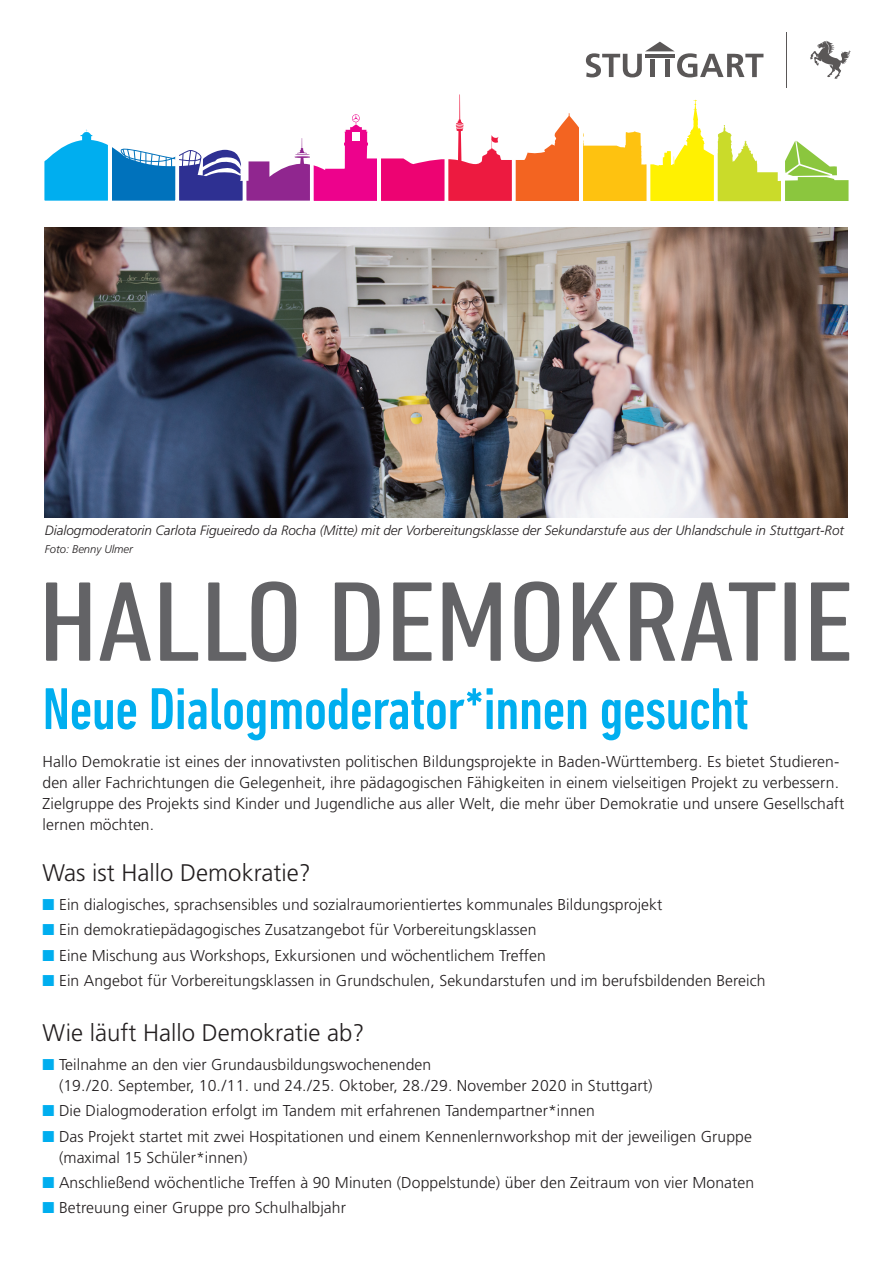
<style>
.page{position:relative;width:893px;height:1263px;background:#fff}
.page>*{position:absolute;margin:0;border:0;box-sizing:border-box;transform-origin:0 0}
.t1{font:condensed 115.2px "DIN Next LT Pro";letter-spacing:-.01em;color:#636366;scale:1.2 1}
.t2{font:500 condensed 60px "DIN Next LT Pro";letter-spacing:-.01em;color:#00aeef}
.t3{font:300 24px "Frutiger LT Com";color:#231f20}
.t4{font:300 15.75px/21px "Frutiger LT Com";letter-spacing:.005em;color:#231f20}
.t5{font:italic 300 13.5px "Frutiger LT Com";letter-spacing:-.005em;color:#231f20}
.t6{font:italic 300 11.25px "Frutiger LT Com";letter-spacing:-.005em;color:#231f20}
.s1{color:#00aeef}
</style>
<div class="page">
<div style="left:44px;top:56px;width:64px;height:145px;background:#00aeef"></div>
<div style="left:43px;top:54px;width:67px;height:149px;border:2px solid #fff"></div>
<div style="left:112px;top:83px;width:63px;height:118px;background:#0072bc"></div>
<div style="left:110px;top:81px;width:67px;height:122px;border:2px solid #fff"></div>
<div style="left:179px;top:94px;width:64px;height:107px;background:#2e3092"></div>
<div style="left:177px;top:93px;width:68px;height:110px;border:2px solid #fff"></div>
<div style="left:246px;top:137px;width:64px;height:64px;background:#90268f"></div>
<div style="left:245px;top:135px;width:67px;height:68px;border:2px solid #fff"></div>
<div style="left:314px;top:106px;width:63px;height:95px;background:#ed028c"></div>
<div style="left:312px;top:104px;width:67px;height:99px;border:2px solid #fff"></div>
<div style="left:381px;top:137px;width:63px;height:64px;background:#ed0372"></div>
<div style="left:379px;top:135px;width:67px;height:68px;border:2px solid #fff"></div>
<div style="left:448px;top:94px;width:64px;height:107px;background:#ed1a40"></div>
<div style="left:446px;top:93px;width:68px;height:110px;border:2px solid #fff"></div>
<div style="left:516px;top:106px;width:63px;height:95px;background:#f36421"></div>
<div style="left:583px;top:120px;width:63px;height:81px;background:#fec210"></div>
<div style="left:650px;top:84px;width:64px;height:117px;background:#fff101"></div>
<div style="left:648px;top:82px;width:68px;height:121px;border:2px solid #fff"></div>
<div style="left:718px;top:95px;width:63px;height:106px;background:#cadb2a"></div>
<div style="left:716px;top:93px;width:67px;height:110px;border:2px solid #fff"></div>
<div style="left:785px;top:84px;width:63px;height:117px;background:#8bc63e"></div>
<svg style="left:43px;top:53px;width:806px;height:128px;fill:#fff"></svg>
<svg style="left:750px;top:152px;width:5px;height:9px"></svg>
<svg style="left:352px;top:115px;width:7px;height:7px"></svg>
<svg style="left:122px;top:150px;width:78px;height:16px"></svg>
<svg style="left:352px;top:132px;width:8px;height:9px"></svg>
<svg style="left:586px;top:42px;width:177px;height:35px"></svg>
<svg style="left:810px;top:40px;width:40px;height:39px"></svg>
<hr style="left:786px;top:32px;width:1px;height:56px;background:#231f20">
<img style="left:45px;top:228px;width:803px;height:289px">
<p class="t5" style="left:45px;top:525px;width:800px">Dialogmoderatorin Carlota Figueiredo da Rocha (Mitte) mit der Vorbereitungsklasse der Sekundarstufe aus der Uhlandschule in Stuttgart-Rot</p>
<p class="t6" style="left:45px;top:545px;width:89px">Foto: Benny Ulmer</p>
<p class="t1" style="left:38px;top:554px;width:681px">HALLO DEMOKRATIE</p>
<p class="t2" style="left:43px;top:686px;width:708px">Neue Dialogmoderator*innen gesucht</p>
<p class="t4" style="left:43px;top:752px;width:803px">Hallo Demokratie ist eines der innovativsten politischen Bildungsprojekte in Baden-Württemberg. Es bietet Studieren&shy;den aller Fachrichtungen die Gelegenheit, ihre pädagogischen Fähigkeiten in einem vielseitigen Projekt zu verbessern.<br>Zielgruppe des Projekts sind Kinder und Jugendliche aus aller Welt, die mehr über Demokratie und unsere Gesellschaft lernen möchten.</p>
<p class="t3" style="left:43px;top:862px;width:270px">Was ist Hallo Demokratie?</p>
<p class="t4" style="left:43px;top:895px;width:621px"><span class="s1">■</span> Ein dialogisches, sprachsensibles und sozialraumorientiertes kommunales Bildungsprojekt</p>
<p class="t4" style="left:43px;top:921px;width:495px"><span class="s1">■</span> Ein demokratiepädagogisches Zusatzangebot für Vorbereitungsklassen</p>
<p class="t4" style="left:43px;top:946px;width:505px"><span class="s1">■</span> Eine Mischung aus Workshops, Exkursionen und wöchentlichem Treffen</p>
<p class="t4" style="left:43px;top:971px;width:724px"><span class="s1">■</span> Ein Angebot für Vorbereitungsklassen in Grundschulen, Sekundarstufen und im berufsbildenden Bereich</p>
<p class="t3" style="left:43px;top:1023px;width:323px">Wie läuft Hallo Demokratie ab?</p>
<p class="t4" style="left:59px;top:1055px;width:595px;text-indent:-16px"><span class="s1">■</span> Teilnahme an den vier Grundausbildungswochenenden<br>(19. / 20. September, 10. / 11. und 24. / 25. Oktober, 28. / 29. November 2020 in Stuttgart)</p>
<p class="t4" style="left:43px;top:1102px;width:554px"><span class="s1">■</span> Die Dialogmoderation erfolgt im Tandem mit erfahrenen Tandempartner*innen</p>
<p class="t4" style="left:59px;top:1127px;width:694px;text-indent:-16px"><span class="s1">■</span> Das Projekt startet mit zwei Hospitationen und einem Kennenlernworkshop mit der jeweiligen Gruppe (maximal 15 Schüler*innen)</p>
<p class="t4" style="left:43px;top:1173px;width:713px"><span class="s1">■</span> Anschließend wöchentliche Treffen à 90 Minuten (Doppelstunde) über den Zeitraum von vier Monaten</p>
<p class="t4" style="left:43px;top:1198px;width:305px"><span class="s1">■</span> Betreuung einer Gruppe pro Schulhalbjahr</p>
</div>
